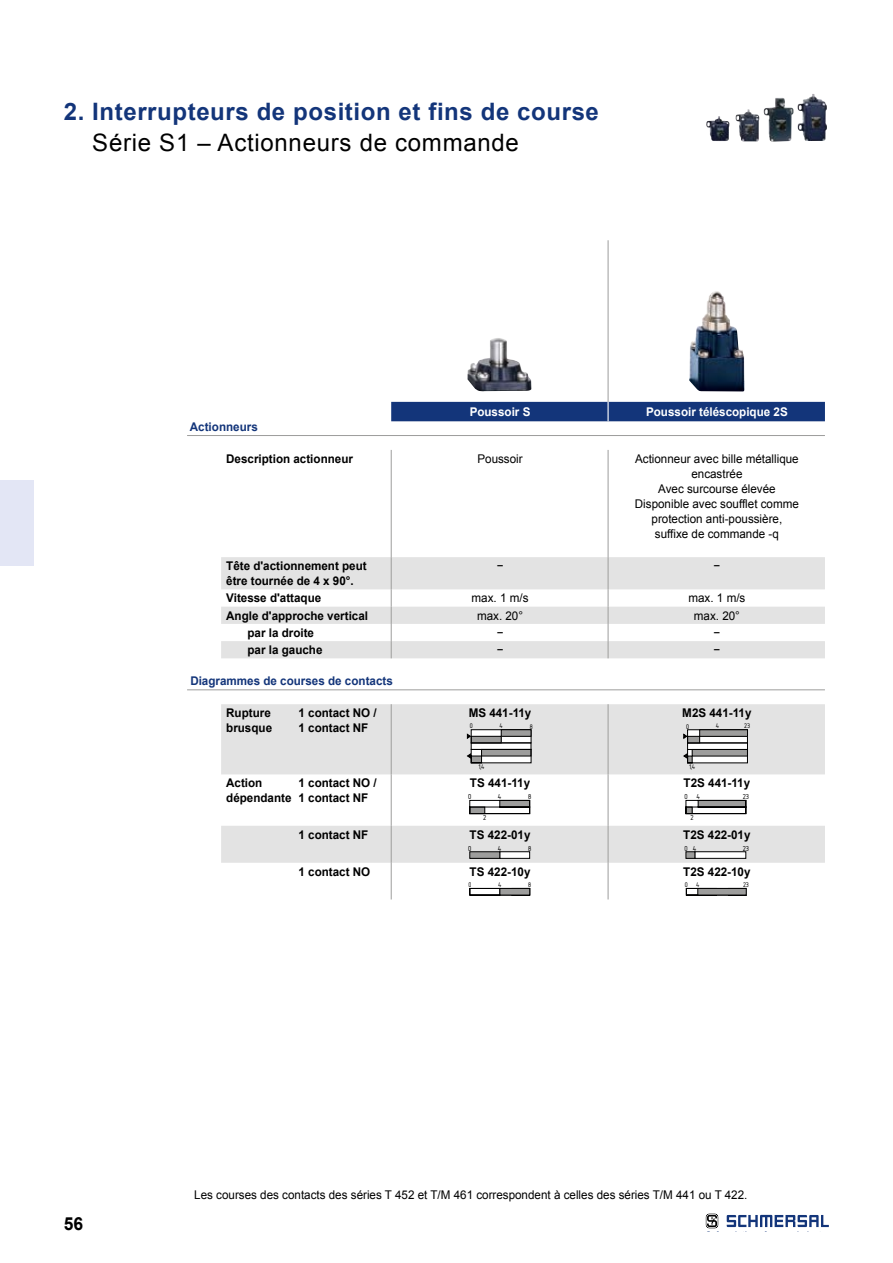
<style>
.page{position:relative;width:893px;height:1263px;background:#fff}
.page>*{position:absolute;margin:0;border:0;box-sizing:border-box;transform-origin:0 0}
.t1{font:700 24px "Arial";letter-spacing:.025em;color:#13357a}
.t2{font:24px "Arial";letter-spacing:.03em;color:#000}
.t3{font:700 18px "Arial";color:#000}
.t4{font:700 12px/15px "Arial";color:#000}
.t5{font:12px/15px "Arial";color:#000;text-align:center}
.t6{font:700 12px "Arial";color:#13357a}
.t7{font:700 12px "Arial";color:#fff}
.t8{font:11.25px "Isonorm 3098";color:#000}
.t9{font:10.5px "Isonorm 3098";color:#000}
</style>
<div class="page">
<div style="left:0;top:480px;width:34px;height:86px;background:#e3e6f5"></div>
<svg style="left:706px;top:1214px;width:12px;height:14px"></svg>
<svg style="left:727px;top:1215px;width:102px;height:12px"></svg>
<svg style="left:390px;top:240px;width:435px;height:317px"></svg>
<svg style="left:221px;top:557px;width:604px;height:217px;fill:#e3e3e3"></svg>
<div style="left:221px;top:826px;width:604px;height:37px;background:#e3e3e3"></div>
<hr style="left:391px;top:450px;width:1px;height:107px;background:#9d9d9c">
<hr style="left:608px;top:450px;width:1px;height:107px;background:#9d9d9c">
<hr style="left:391px;top:557px;width:1px;height:32px;background:#9d9d9c">
<hr style="left:608px;top:557px;width:1px;height:32px;background:#9d9d9c">
<svg style="left:391px;top:589px;width:1px;height:69px"></svg>
<svg style="left:608px;top:589px;width:1px;height:69px"></svg>
<hr style="left:391px;top:704px;width:1px;height:70px;background:#9d9d9c">
<hr style="left:608px;top:704px;width:1px;height:70px;background:#9d9d9c">
<hr style="left:391px;top:774px;width:1px;height:52px;background:#9d9d9c">
<hr style="left:608px;top:774px;width:1px;height:52px;background:#9d9d9c">
<hr style="left:391px;top:826px;width:1px;height:37px;background:#9d9d9c">
<hr style="left:608px;top:826px;width:1px;height:37px;background:#9d9d9c">
<hr style="left:391px;top:863px;width:1px;height:36px;background:#9d9d9c">
<hr style="left:608px;top:863px;width:1px;height:36px;background:#9d9d9c">
<hr style="left:608px;top:240px;width:1px;height:162px;background:#9d9d9c">
<div style="left:391px;top:402px;width:434px;height:19px;background:#13357a"></div>
<img style="left:467px;top:338px;width:64px;height:53px">
<img style="left:689px;top:291px;width:55px;height:100px">
<hr style="left:187px;top:435px;width:638px;height:1px;background:#9d9d9c">
<hr style="left:187px;top:689px;width:638px;height:1px;background:#9d9d9c">
<svg style="left:467px;top:729px;width:64px;height:34px"></svg>
<svg style="left:683px;top:729px;width:65px;height:34px"></svg>
<svg style="left:469px;top:800px;width:61px;height:14px"></svg>
<svg style="left:686px;top:800px;width:60px;height:14px"></svg>
<div style="left:470px;top:852px;width:60px;height:6px;background:#fff"></div>
<div style="left:500px;top:851px;width:30px;height:7px;border:1px solid #000"></div>
<div style="left:470px;top:852px;width:30px;height:6px;background:#9d9d9c"></div>
<div style="left:470px;top:851px;width:30px;height:7px;border:1px solid #000"></div>
<div style="left:686px;top:852px;width:60px;height:6px;background:#fff"></div>
<div style="left:695px;top:851px;width:51px;height:7px;border:1px solid #000"></div>
<div style="left:686px;top:852px;width:9px;height:6px;background:#9d9d9c"></div>
<div style="left:686px;top:851px;width:9px;height:7px;border:1px solid #000"></div>
<svg style="left:469px;top:888px;width:31px;height:7px"></svg>
<div style="left:500px;top:888px;width:30px;height:7px;background:#9d9d9c"></div>
<div style="left:500px;top:888px;width:30px;height:7px;border:1px solid #000"></div>
<svg style="left:686px;top:888px;width:12px;height:7px"></svg>
<div style="left:698px;top:888px;width:48px;height:7px;background:#9d9d9c"></div>
<div style="left:698px;top:888px;width:48px;height:7px;border:1px solid #000"></div>
<img style="left:706px;top:116px;width:23px;height:25px">
<img style="left:736px;top:109px;width:23px;height:32px">
<img style="left:764px;top:98px;width:29px;height:44px">
<img style="left:797px;top:94px;width:30px;height:47px">
<h1 class="t1" style="left:64px;top:96px;width:537px">2. Interrupteurs de position et fins de course</h1>
<h1 class="t2" style="left:92px;top:127px;width:428px">Série S1 – Actionneurs de commande</h1>
<p class="t7" style="left:470px;top:404px;width:62px">Poussoir S</p>
<p class="t7" style="left:646px;top:404px;width:143px">Poussoir téléscopique 2S</p>
<p class="t6" style="left:190px;top:419px;width:69px">Actionneurs</p>
<p class="t4" style="left:226px;top:451px;width:128px">Description actionneur</p>
<p class="t5" style="left:477px;top:451px;width:47px">Poussoir</p>
<p class="t5" style="left:635px;top:451px;width:166px">Actionneur avec bille métallique encastrée<br>Avec surcourse élevée<br>Disponible avec soufflet comme protection anti-poussière, suffixe de commande -q</p>
<p class="t4" style="left:226px;top:559px;width:142px">Tête d'actionnement peut être tournée de 4 x 90°.</p>
<p class="t5" style="left:497px;top:558px;width:8px">−</p>
<p class="t5" style="left:713px;top:558px;width:8px">−</p>
<p class="t4" style="left:226px;top:591px;width:97px">Vitesse d'attaque</p>
<p class="t5" style="left:472px;top:591px;width:58px">max. 1 m/s</p>
<p class="t5" style="left:688px;top:591px;width:58px">max. 1 m/s</p>
<p class="t4" style="left:226px;top:608px;width:143px">Angle d'approche vertical</p>
<p class="t5" style="left:477px;top:608px;width:48px">max. 20°</p>
<p class="t5" style="left:694px;top:608px;width:48px">max. 20°</p>
<p class="t4" style="left:247px;top:625px;width:68px">par la droite</p>
<p class="t5" style="left:497px;top:625px;width:8px">−</p>
<p class="t5" style="left:713px;top:625px;width:8px">−</p>
<p class="t4" style="left:247px;top:643px;width:77px">par la gauche</p>
<p class="t5" style="left:497px;top:642px;width:8px">−</p>
<p class="t5" style="left:713px;top:642px;width:8px">−</p>
<p class="t6" style="left:190px;top:673px;width:204px">Diagrammes de courses de contacts</p>
<p class="t4" style="left:226px;top:706px;width:47px">Rupture brusque</p>
<p class="t4" style="left:298px;top:706px;width:80px">1 contact NO /<br>1 contact NF</p>
<p class="t4" style="left:469px;top:706px;width:64px">MS 441-11y</p>
<p class="t4" style="left:682px;top:706px;width:71px">M2S 441-11y</p>
<p class="t9" style="left:686px;top:719px;width:4px">0</p>
<p class="t9" style="left:689px;top:759px;width:8px">1,4</p>
<p class="t9" style="left:716px;top:719px;width:5px">4</p>
<p class="t9" style="left:744px;top:719px;width:7px">23</p>
<p class="t9" style="left:470px;top:719px;width:4px">0</p>
<p class="t9" style="left:500px;top:719px;width:5px">4</p>
<p class="t9" style="left:530px;top:719px;width:4px">8</p>
<p class="t9" style="left:479px;top:759px;width:8px">1,4</p>
<p class="t4" style="left:226px;top:776px;width:67px">Action dépendante</p>
<p class="t4" style="left:298px;top:776px;width:80px">1 contact NO /<br>1 contact NF</p>
<p class="t4" style="left:470px;top:776px;width:62px">TS 441-11y</p>
<p class="t8" style="left:469px;top:789px;width:5px">0</p>
<p class="t8" style="left:498px;top:789px;width:5px">4</p>
<p class="t8" style="left:528px;top:789px;width:5px">8</p>
<p class="t8" style="left:483px;top:809px;width:5px">2</p>
<p class="t4" style="left:684px;top:776px;width:68px">T2S 441-11y</p>
<p class="t8" style="left:685px;top:789px;width:17px">0 4</p>
<p class="t8" style="left:743px;top:789px;width:8px">23</p>
<p class="t8" style="left:691px;top:809px;width:5px">2</p>
<p class="t4" style="left:298px;top:827px;width:71px">1 contact NF</p>
<p class="t4" style="left:470px;top:827px;width:62px">TS 422-01y</p>
<p class="t8" style="left:469px;top:840px;width:5px">0</p>
<p class="t8" style="left:498px;top:840px;width:5px">4</p>
<p class="t8" style="left:528px;top:840px;width:5px">8</p>
<p class="t4" style="left:683px;top:827px;width:69px">T2S 422-01y</p>
<p class="t8" style="left:685px;top:840px;width:14px">0 4</p>
<p class="t8" style="left:743px;top:840px;width:8px">23</p>
<p class="t4" style="left:298px;top:864px;width:73px">1 contact NO</p>
<p class="t4" style="left:470px;top:864px;width:62px">TS 422-10y</p>
<p class="t9" style="left:469px;top:877px;width:4px">0</p>
<p class="t9" style="left:498px;top:877px;width:5px">4</p>
<p class="t9" style="left:528px;top:877px;width:4px">8</p>
<p class="t4" style="left:683px;top:864px;width:69px">T2S 422-10y</p>
<p class="t9" style="left:685px;top:877px;width:16px">0 4</p>
<p class="t9" style="left:744px;top:877px;width:7px">23</p>
<h2 class="t3" style="left:64px;top:1211px;width:21px">56</h2>
<p class="t5" style="left:194px;top:1188px;width:555px">Les courses des contacts des séries T 452 et T/M 461 correspondent à celles des séries T/M 441 ou T 422.</p>
</div>
